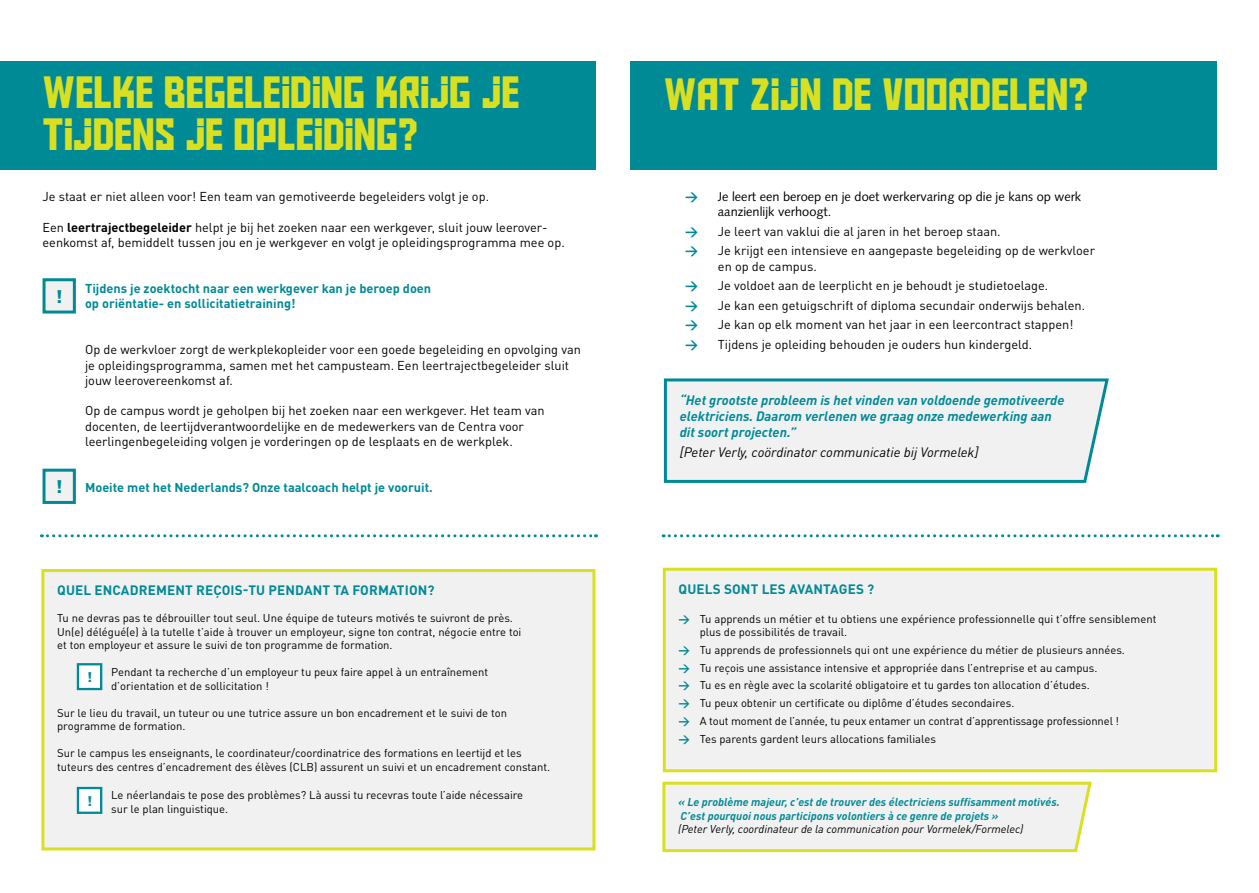
<style>
.page{position:relative;width:1259px;height:893px;background:#fff}
.page>*{position:absolute;margin:0;border:0;box-sizing:border-box;transform-origin:0 0}
.t1{font:45px/42px "Aldothe Apache";color:#d9e021}
.t2{font:900 18px "DIN Pro";color:#008a96}
.t3{font:900 13.8px "DIN Pro";color:#008a96}
.t4{font:italic 700 13.5px/16.2px "DIN Pro";color:#008a96}
.t5{font:700 13.5px "DIN Pro";letter-spacing:.01em;color:#008a96}
.t6{font:italic 13.5px "DIN Pro";color:#000}
.t7{font:12.75px/15.3px "DIN Pro";color:#000}
.t8{font:700 12.75px/15.3px "DIN Pro";color:#008a96}
.t9{font:12.75px/15.3px "Syntax LT Std";color:#000}
.t10{font:11.25px/13.5px "DIN Pro";color:#000}
.t11{font:italic 700 11.25px/13.5px "DIN Pro";color:#008a96}
.t12{font:italic 11.25px "DIN Pro";color:#000}
.s1{font-weight:700}
.s2{font-family:"DIN Pro";font-weight:700;color:#008a96}
.s3{font-weight:700;color:#008a96}
</style>
<div class="page">
<div style="left:43px;top:570px;width:551px;height:279px;background:#f1f1f2"></div>
<div style="left:41px;top:569px;width:554px;height:281px;border:3px solid #d9e021"></div>
<div style="left:0;top:61px;width:595px;height:109px;background:#008a96"></div>
<div style="left:630px;top:61px;width:587px;height:109px;background:#008a96"></div>
<div style="left:44px;top:280px;width:30px;height:32px;background:#f1f1f2"></div>
<div style="left:43px;top:278px;width:33px;height:36px;border:3px solid #008a96"></div>
<div style="left:78px;top:664px;width:23px;height:25px;background:#fff"></div>
<div style="left:77px;top:663px;width:25px;height:27px;border:2px solid #008a96"></div>
<div style="left:78px;top:788px;width:23px;height:25px;background:#fff"></div>
<div style="left:77px;top:787px;width:25px;height:27px;border:2px solid #008a96"></div>
<div style="left:44px;top:470px;width:30px;height:32px;background:#f1f1f2"></div>
<div style="left:43px;top:469px;width:33px;height:35px;border:3px solid #008a96"></div>
<div style="left:664px;top:569px;width:551px;height:202px;background:#f1f1f2"></div>
<div style="left:663px;top:568px;width:554px;height:204px;border:3px solid #d9e021"></div>
<svg style="left:663px;top:378px;width:446px;height:105px"></svg>
<svg style="left:662px;top:781px;width:430px;height:72px"></svg>
<svg style="left:41px;top:534px;width:555px;height:3px"></svg>
<svg style="left:663px;top:534px;width:555px;height:3px"></svg>
<h1 class="t1" style="left:43px;top:70px;width:479px">WELKE BEGELEIDING KRIJG JE<br>TIJDENS JE OPLEIDING?</h1>
<p class="t7" style="left:43px;top:188px;width:448px">Je staat er niet alleen voor! Een team van gemotiveerde begeleiders volgt je op.</p>
<p class="t7" style="left:43px;top:218px;width:524px">Een <span class="s1">leertrajectbegeleider</span> helpt je bij het zoeken naar een werkgever, sluit jouw leerover&shy;eenkomst af, bemiddelt tussen jou en je werkgever en volgt je opleidingsprogramma mee op.</p>
<p class="t8" style="left:85px;top:279px;width:348px">Tijdens je zoektocht naar een werkgever kan je beroep doen op oriëntatie- en sollicitatietraining!</p>
<p class="t7" style="left:85px;top:341px;width:497px">Op de werkvloer zorgt de werkplekopleider voor een goede begeleiding en opvolging van je opleidingsprogramma, samen met het campusteam. Een leertrajectbegeleider sluit jouw leerovereenkomst af.</p>
<p class="t7" style="left:85px;top:402px;width:461px">Op de campus wordt je geholpen bij het zoeken naar een werkgever. Het team van docenten, de leertijdverantwoordelijke en de medewerkers van de Centra voor leerlingenbegeleiding volgen je vorderingen op de lesplaats en de werkplek.</p>
<p class="t8" style="left:85px;top:478px;width:349px">M oeite met het Nederlands? Onze taalcoach helpt je vooruit.</p>
<h2 class="t2" style="left:56px;top:281px;width:8px">!</h2>
<h2 class="t2" style="left:56px;top:471px;width:8px">!</h2>
<p class="t5" style="left:57px;top:579px;width:74px">Quel encadre</p>
<p class="t5" style="left:156px;top:579px;width:21px">ment</p>
<p class="t5" style="left:196px;top:579px;width:83px">reçois-tu pendant</p>
<p class="t5" style="left:334px;top:579px;width:102px">ta formation?</p>
<p class="t10" style="left:57px;top:610px;width:466px">Tu ne devras pas te débrouiller tout seul. Une équipe de tuteurs motivés te suivront de près.<br>Un(e) délégué(e) à la tutelle t’aide à trouver un employeur, signe ton contrat, négocie entre toi et ton employeur et assure le suivi de ton programme de formation.</p>
<p class="t10" style="left:111px;top:664px;width:378px">Pendant ta recherche d’un employeur tu peux faire appel à un entraînement d’orientation et de sollicitation !</p>
<p class="t10" style="left:57px;top:705px;width:451px">Sur le lieu du travail, un tuteur ou une tutrice assure un bon encadrement et le suivi de ton programme de formation.</p>
<p class="t10" style="left:57px;top:745px;width:494px">Sur le campus les enseignants, le coordinateur/coordinatrice des formations en leertijd et les tuteurs des centres d’encadrement des élèves (CLB) assurent un suivi et un encadrement constant.</p>
<p class="t10" style="left:111px;top:787px;width:413px">Le néerlandais te pose des problèmes? Là aussi tu recevras toute l’aide nécessaire sur le plan linguistique.</p>
<p class="t3" style="left:87px;top:665px;width:7px">!</p>
<p class="t3" style="left:87px;top:789px;width:7px">!</p>
<h1 class="t1" style="left:664px;top:72px;width:426px">WAT ZIJN DE VOORDELEN?</h1>
<p class="t9" style="left:718px;top:189px;width:365px;text-indent:-33px"><span class="s2">→</span> Je leert een beroep en je doet werkervaring op die je kans op werk aanzienlijk verhoogt.</p>
<p class="t7" style="left:685px;top:222px;width:317px"><span class="s3">→</span> Je leert van vaklui die al jaren in het beroep staan.</p>
<p class="t7" style="left:718px;top:242px;width:379px;text-indent:-33px"><span class="s3">→</span> Je krijgt een intensieve en aangepaste begeleiding op de werkvloer en op de campus.</p>
<p class="t7" style="left:685px;top:277px;width:365px"><span class="s3">→</span> Je voldoet aan de leerplicht en je behoudt je studietoelage.</p>
<p class="t7" style="left:685px;top:296px;width:401px"><span class="s3">→</span> Je kan een getuigschrift of diploma secundair onderwijs behalen.</p>
<p class="t7" style="left:685px;top:316px;width:390px"><span class="s3">→</span> Je kan op elk moment van het jaar in een leercontract stappen!</p>
<p class="t7" style="left:685px;top:335px;width:349px"><span class="s3">→</span> Tijdens je opleiding behouden je ouders hun kindergeld.</p>
<p class="t4" style="left:679px;top:390px;width:386px">“Het grootste probleem is het vinden van voldoende gemotiveerde elektriciens. Daarom verlenen we graag onze medewerking aan dit soort projecten.”</p>
<p class="t6" style="left:679px;top:442px;width:300px">[Peter Verly, coördinator communicatie bij Vormelek]</p>
<p class="t5" style="left:678px;top:578px;width:27px">Quels</p>
<p class="t5" style="left:724px;top:578px;width:10px">sont</p>
<p class="t5" style="left:761px;top:578px;width:9px">les</p>
<p class="t5" style="left:789px;top:578px;width:26px">avanta</p>
<p class="t5" style="left:839px;top:578px;width:37px">ges ?</p>
<p class="t10" style="left:700px;top:611px;width:458px;text-indent:-21px"><span class="s3">→</span> Tu apprends un métier et tu obtiens une expérience professionnelle qui t’offre sensiblement plus de possibilités de travail.</p>
<p class="t10" style="left:678px;top:642px;width:448px"><span class="s3">→</span> Tu apprends de professionnels qui ont une expérience du métier de plusieurs années.</p>
<p class="t10" style="left:678px;top:660px;width:420px"><span class="s3">→</span> Tu reçois une assistance intensive et appropriée dans l’entreprise et au campus.</p>
<p class="t10" style="left:678px;top:677px;width:413px"><span class="s3">→</span> Tu es en règle avec la scolarité obligatoire et tu gardes ton allocation d’études.</p>
<p class="t10" style="left:678px;top:695px;width:337px"><span class="s3">→</span> Tu peux obtenir un certificate ou diplôme d’études secondaires.</p>
<p class="t10" style="left:678px;top:713px;width:442px"><span class="s3">→</span> A tout moment de l’année, tu peux entamer un contrat d’apprentissage professionnel !</p>
<p class="t10" style="left:678px;top:731px;width:259px"><span class="s3">→</span> Tes parents gardent leurs allocations familiales</p>
<p class="t11" style="left:678px;top:794px;width:383px">« Le problème majeur, c’est de trouver des électriciens suffisamment motivés.<br>C’est pourquoi nous participons volontiers à ce genre de projets »</p>
<p class="t12" style="left:678px;top:820px;width:347px">(Peter Verly, coordinateur de la communication pour Vormelek/Formelec)</p>
</div>
